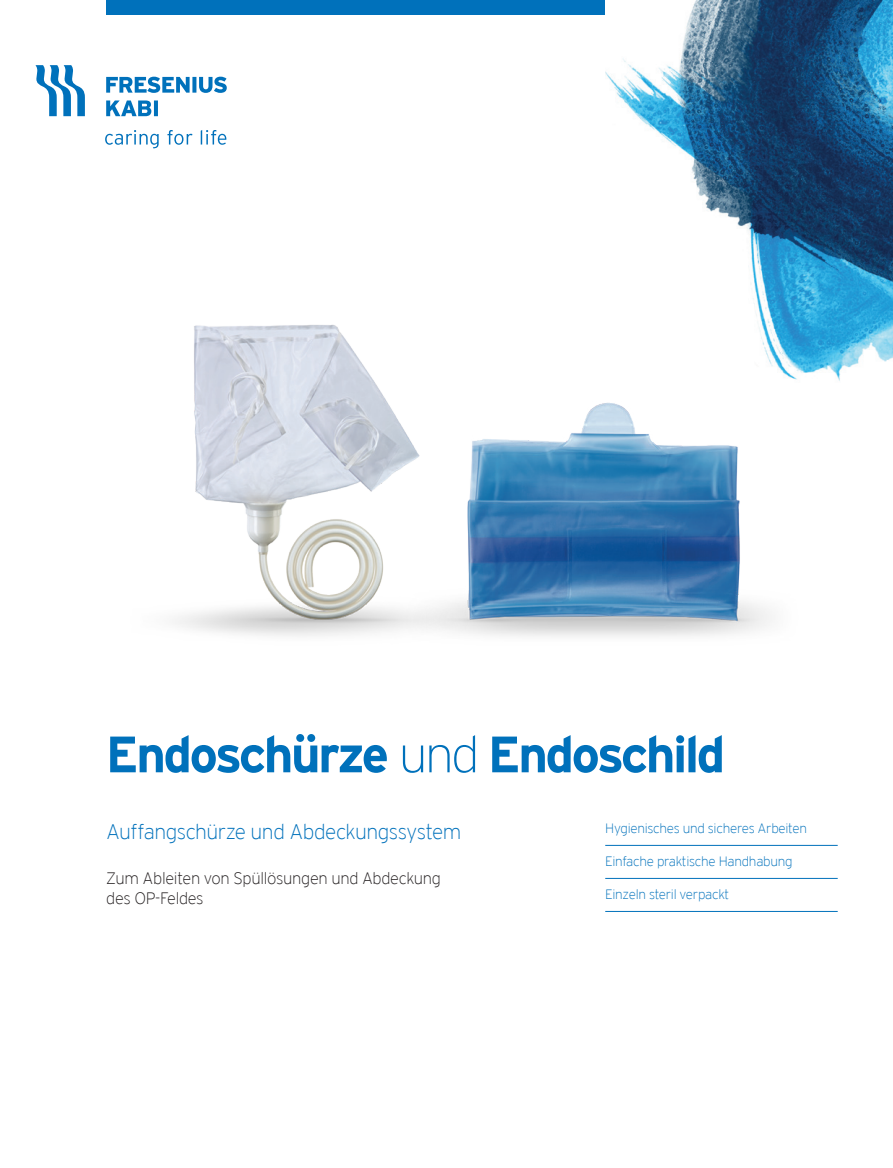
<style>
.page{position:relative;width:893px;height:1168px;background:#fff}
.page>*{position:absolute;margin:0;border:0;box-sizing:border-box;transform-origin:0 0}
.t1{font:700 51px "Interstate";letter-spacing:-.05em;color:#0071bb}
.t2{font:200 21px "Interstate";letter-spacing:-.025em;color:#0071bb}
.t3{font:200 16.5px/19.5px "Interstate";letter-spacing:-.02em;color:#231f20}
.t4{font:200 13.5px "Interstate";letter-spacing:-.02em;color:#0071bb}
.s1{font-weight:200}
</style>
<div class="page">
<div style="left:106px;top:0;width:499px;height:15px;background:#0071bb"></div>
<img style="left:605px;top:0;width:288px;height:381px">
<svg style="left:35px;top:65px;width:50px;height:51px"></svg>
<svg style="left:106px;top:100px;width:52px;height:16px"></svg>
<svg style="left:106px;top:77px;width:121px;height:16px"></svg>
<svg style="left:105px;top:130px;width:121px;height:18px"></svg>
<hr style="left:605px;top:844px;width:233px;height:1px;background:#0071bb">
<hr style="left:605px;top:877px;width:233px;height:1px;background:#0071bb">
<hr style="left:605px;top:910px;width:233px;height:1px;background:#0071bb">
<img style="left:175px;top:325px;width:226px;height:311px">
<img style="left:401px;top:402px;width:371px;height:235px">
<h1 class="t1" style="left:106px;top:725px;width:621px">Endoschürze <span class="s1">und</span> Endoschild</h1>
<h2 class="t2" style="left:106px;top:820px;width:356px">Auffangschürze und Abdeckungssystem</h2>
<p class="t3" style="left:106px;top:868px;width:336px">Zum Ableiten von Spüllösungen und Abdeckung des OP-Feldes</p>
<p class="t4" style="left:605px;top:820px;width:203px">Hygienisches und sicheres Arbeiten</p>
<p class="t4" style="left:605px;top:853px;width:189px">Einfache praktische Handhabung</p>
<p class="t4" style="left:605px;top:886px;width:126px">Einzeln steril verpackt</p>
</div>
